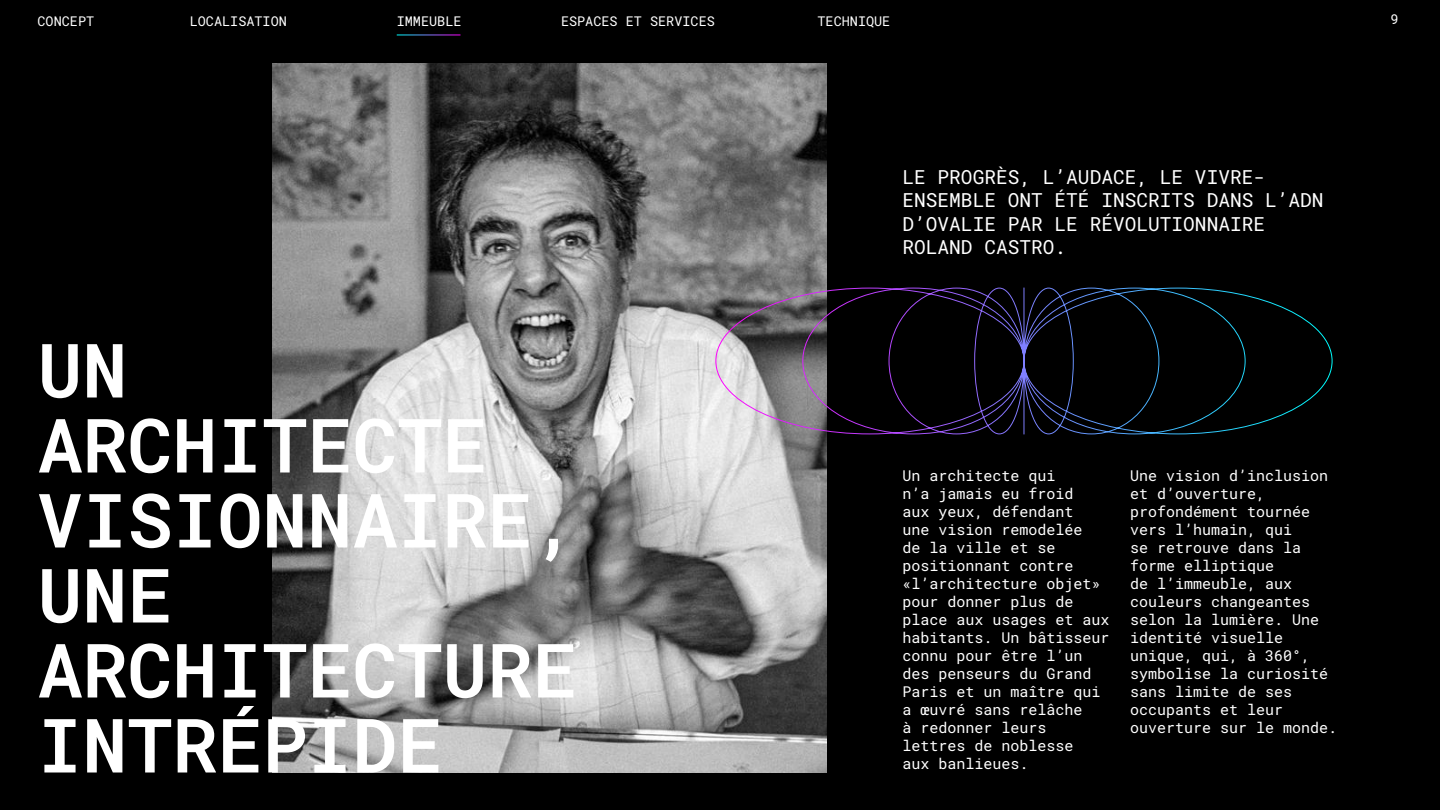
<style>
.page{position:relative;width:1440px;height:810px;background:#000}
.page>*{position:absolute;margin:0;border:0;box-sizing:border-box;transform-origin:0 0}
.t1{font:600 75px/75px "Roboto Mono";color:#fff}
.t2{font:19.5px/23.4px "Roboto Mono";color:#fff}
.t3{font:15px/18px "Roboto Mono";color:#fff}
.t4{font:13.5px "Roboto Mono";color:#fff}
</style>
<div class="page">
<img style="left:273px;top:63px;width:553px;height:709px">
<svg style="left:715px;top:287px;width:618px;height:148px"></svg>
<hr style="left:397px;top:35px;width:63px;height:1px;background:#fff">
<p class="t4" style="left:38px;top:12px;width:58px">CONCEPT</p>
<p class="t4" style="left:190px;top:12px;width:99px">LOCALISATION</p>
<p class="t4" style="left:397px;top:12px;width:66px">IMMEUBLE</p>
<p class="t4" style="left:561px;top:12px;width:155px">ESPACES ET SERVICES</p>
<p class="t4" style="left:818px;top:12px;width:74px">TECHNIQUE</p>
<h1 class="t1" style="left:38px;top:331px;width:541px">UN<br>ARCHITECTE<br>VISIONNAIRE,<br>UNE<br>ARCHITECTURE<br>INTRÉPIDE</h1>
<h2 class="t2" style="left:902px;top:165px;width:423px">LE PROGRÈS, L’AUDACE, LE VIVRE-<br>ENSEMBLE ONT ÉTÉ INSCRITS DANS L’ADN<br>D’OVALIE PAR LE RÉVOLUTIONNAIRE<br>ROLAND CASTRO.</h2>
<p class="t3" style="left:902px;top:467px;width:208px">Un architecte qui<br>n’a jamais eu froid<br>aux yeux, défendant<br>une vision remodelée<br>de la ville et se positionnant contre «l’architecture objet» pour donner plus de place aux usages et aux habitants. Un bâtisseur connu pour être l’un des penseurs du Grand<br>Paris et un maître qui a œuvré sans relâche<br>à redonner leurs lettres de noblesse<br>aux banlieues.</p>
<p class="t3" style="left:1130px;top:467px;width:209px">Une vision d’inclusion et d’ouverture, profondément tournée vers l’humain, qui<br>se retrouve dans la forme elliptique<br>de l’immeuble, aux couleurs changeantes selon la lumière. Une identité visuelle unique, qui, à 360°, symbolise la curiosité sans limite de ses occupants et leur ouverture sur le monde.</p>
<p class="t4" style="left:1390px;top:10px;width:10px">9</p>
</div>
